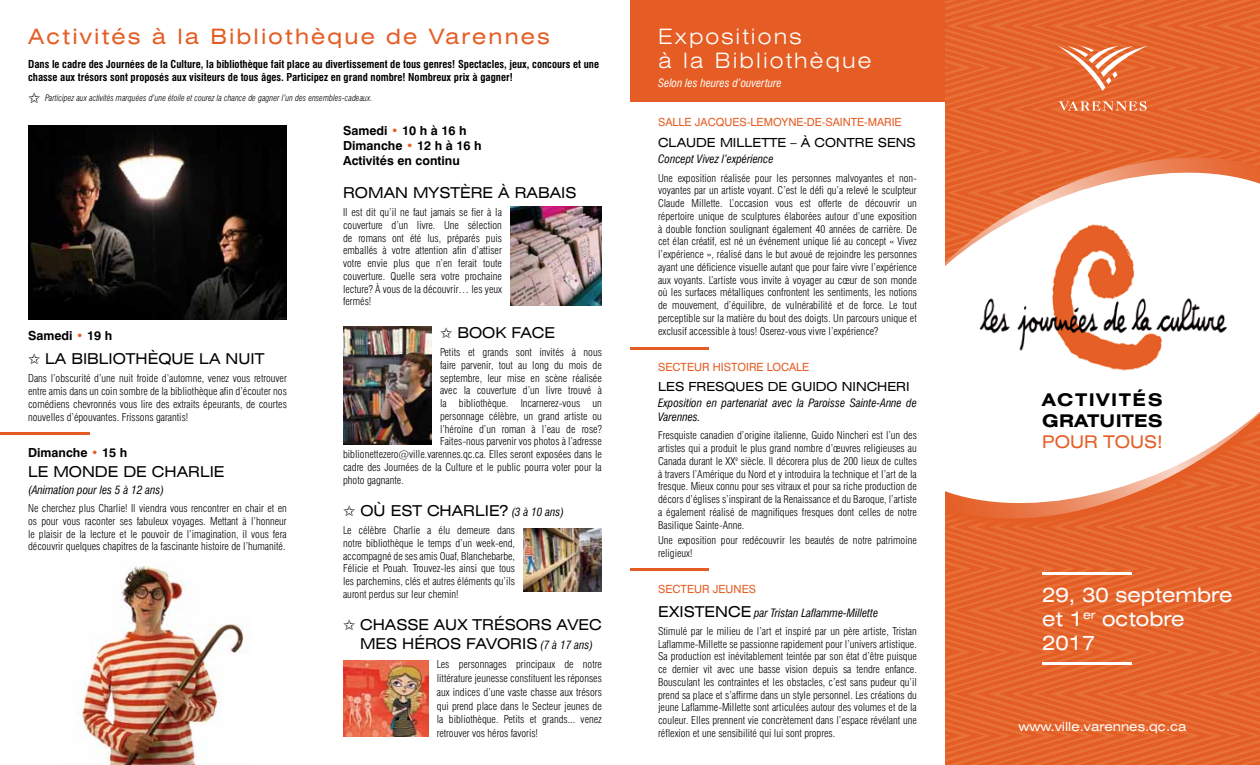
<style>
.page{position:relative;width:1260px;height:765px;background:#fff}
.page>*{position:absolute;margin:0;border:0;box-sizing:border-box;transform-origin:0 0}
.t1{font:expanded 21.25px "Swiss 721 BT";letter-spacing:.1em;color:#e55d24}
.t2{font:300 expanded 21.25px/23.8px "Swiss 721 BT";letter-spacing:.1em;color:#fff}
.t3{font:expanded 20px/24px "Swiss 721 BT";color:#fff}
.t4{font:700 expanded 17.5px/21px "Swiss 721 BT";letter-spacing:.055em;color:#000}
.t5{font:expanded 17.5px "Swiss 721 BT";color:#e55d24}
.t6{font:expanded 15px "Swiss 721 BT";color:#000}
.t7{font:700 12.5px/15px "Swiss 721 BT";color:#000}
.t8{font:expanded 12.5px "Swiss 721 BT";color:#000}
.t9{font:expanded 12.5px "Swiss 721 BT";color:#fff}
.t10{font:italic condensed 11.25px/13.5px "Swiss 721 BT";color:#000}
.t11{font:11.25px "Swiss 721 BT";color:#e55d24}
.t12{font:italic condensed 11.25px "Swiss 721 BT";color:#fff}
.t13{font:300 condensed 10.62px/12.8px "Swiss 721 BT";color:#000;text-align:justify}
.t14{font:700 condensed 10.62px/12.8px "Swiss 721 BT";color:#000}
.t15{font:italic 300 condensed 8.75px "Swiss 721 BT";color:#000}
.s1{color:#e55d24}
.s2{font-style:italic;font-stretch:condensed;font-size:11.25px}
.s3{font-style:normal;font-stretch:expanded;font-size:15px}
.s4{font-style:normal;font-stretch:normal;color:#e55d24}
</style>
<div class="page">
<svg style="left:945px;top:0;width:315px;height:765px;background:#e5662e"></svg>
<svg style="left:945px;top:525px;width:315px;height:15px;background:#e5652c"></svg>
<svg style="left:945px;top:150px;width:315px;height:375px"></svg>
<img style="left:972px;top:215px;width:261px;height:176px">
<hr style="left:1042px;top:572px;width:90px;height:3px;background:#fff">
<hr style="left:1042px;top:662px;width:90px;height:2px;background:#fff">
<hr style="left:0;top:432px;width:90px;height:3px;background:#e55d24">
<div style="left:630px;top:0;width:315px;height:101px;background:#e55d24"></div>
<hr style="left:630px;top:347px;width:79px;height:3px;background:#e55d24">
<hr style="left:630px;top:568px;width:79px;height:3px;background:#e55d24">
<img style="left:343px;top:660px;width:85px;height:77px">
<img style="left:28px;top:125px;width:259px;height:194px">
<img style="left:510px;top:207px;width:92px;height:98px">
<img style="left:343px;top:326px;width:89px;height:119px">
<img style="left:524px;top:528px;width:78px;height:64px">
<img style="left:78px;top:566px;width:172px;height:199px">
<h1 class="t1" style="left:28px;top:24px;width:523px">Activités à la Bibliothèque de Varennes</h1>
<p class="t14" style="left:28px;top:58px;width:573px">Dans le cadre des Journées de la Culture, la bibliothèque fait place au divertissement de tous genres! Spectacles, jeux, concours et une chasse aux trésors sont proposés aux visiteurs de tous âges. Participez en grand nombre! Nombreux prix à gagner!</p>
<p class="t15" style="left:45px;top:93px;width:329px">Participez aux activités marquées d’une étoile et courez la chance de gagner l’un des ensembles-cadeaux.</p>
<p class="t7" style="left:28px;top:328px;width:86px">Samedi <span class="s1">•</span> 19 h</p>
<h3 class="t6" style="left:45px;top:350px;width:221px">LA BIBLIOTHÈQU E LA NU IT</h3>
<p class="t13" style="left:28px;top:372px;width:260px">Dans l’obscurité d’une nuit froide d’automne, venez vous retrouver entre amis dans un coin sombre de la bibliothèque afin d’écouter nos comédiens chevronnés vous lire des extraits épeurants, de courtes nouvelles d’épouvantes. Frissons garantis!</p>
<p class="t7" style="left:28px;top:445px;width:101px">Dimanche <span class="s1">•</span> 15 h</p>
<h3 class="t6" style="left:28px;top:463px;width:198px">LE MONDE DE CHARLIE</h3>
<p class="t10" style="left:28px;top:483px;width:137px">(Animation pour les 5 à 12 ans)</p>
<p class="t13" style="left:28px;top:502px;width:260px">Ne cherchez plus Charlie! Il viendra vous rencontrer en chair et en os pour vous raconter ses fabuleux voyages. Mettant à l’honneur le plaisir de la lecture et le pouvoir de l’imagination, il vous fera découvrir quelques chapitres de la fascinante histoire de l’humanité.</p>
<p class="t7" style="left:343px;top:123px;width:140px">Samedi <span class="s1">•</span> 10 h à 16 h<br>Dimanche <span class="s1">•</span> 12 h à 16 h<br>Activités en continu</p>
<h3 class="t6" style="left:343px;top:183px;width:233px">RO MAN MYSTÈRE À RABAIS</h3>
<p class="t13" style="left:343px;top:206px;width:160px">Il est dit qu’il ne faut jamais se fier à la couverture d’un livre. Une sélection de romans ont été lus, préparés puis emballés à votre attention afin d’attiser votre envie plus que n’en ferait toute couverture. Quelle sera votre prochaine lecture? À vous de la découvrir… les yeux fermés!</p>
<h3 class="t6" style="left:457px;top:323px;width:99px">BOO K FACE</h3>
<p class="t13" style="left:440px;top:346px;width:163px">Petits et grands sont invités à nous</p>
<p class="t13" style="left:440px;top:359px;width:163px">faire parvenir, tout au long du mois de</p>
<p class="t13" style="left:440px;top:371px;width:163px">septembre, leur mise en scène réalisée</p>
<p class="t13" style="left:440px;top:384px;width:163px">avec la couverture d’un livre trouvé à</p>
<p class="t13" style="left:440px;top:397px;width:163px">la bibliothèque. Incarnerez-vous un</p>
<p class="t13" style="left:440px;top:410px;width:163px">personnage célèbre, un grand artiste ou</p>
<p class="t13" style="left:440px;top:422px;width:163px">l’héroïne d’un roman à l’eau de rose?</p>
<p class="t13" style="left:440px;top:435px;width:163px">Faites-nous parvenir vos photos à l’adresse</p>
<p class="t13" style="left:343px;top:448px;width:260px">biblionettezero@ville.varennes.qc.ca. Elles seront exposées dans le</p>
<p class="t13" style="left:343px;top:461px;width:260px">cadre des Journées de la Culture et le public pourra voter pour la</p>
<p class="t13" style="left:343px;top:473px;width:62px">photo gagnante.</p>
<h3 class="t6" style="left:360px;top:501px;width:205px">OÙ EST CHARLIE? <span class="s2">(3 à 10 ans)</span></h3>
<p class="t13" style="left:343px;top:524px;width:174px">Le célèbre Charlie a élu demeure dans notre bibliothèque le temps d’un week-end, accompagné de ses amis Ouaf, Blanchebarbe, Félicie et Pouah. Trouvez-les ainsi que tous les parchemins, clés et autres éléments qu’ils auront perdus sur leur chemin!</p>
<h3 class="t6" style="left:360px;top:616px;width:158px">CHASS E AUX TR ÉSORS</h3>
<h3 class="t6" style="left:557px;top:616px;width:47px">AVEC</h3>
<h3 class="t6" style="left:360px;top:635px;width:78px">MES HÉROS</h3>
<p class="t10" style="left:466px;top:638px;width:128px"><span class="s3">FAVOR IS</span> (7 à 17 ans)</p>
<p class="t13" style="left:437px;top:658px;width:167px;line-height:13.6px">Les personnages principaux de notre littérature jeunesse constituent les réponses aux indices d’une vaste chasse aux trésors qui prend place dans le Secteur jeunes de la bibliothèque. Petits et grands... venez retrouver vos héros favoris!</p>
<h1 class="t2" style="left:658px;top:25px;width:215px">Expositions<br>à la Bibliothèque</h1>
<p class="t12" style="left:658px;top:76px;width:125px">Selon les heures d’ouverture</p>
<p class="t11" style="left:658px;top:115px;width:245px">SALLE JACQUES-LEMOYNE-DE-SAINTE-MARIE</p>
<p class="t8" style="left:658px;top:135px;width:258px">CLAU DE MILLETTE – À CONTRE SENS</p>
<p class="t10" style="left:658px;top:152px;width:117px">Concept Vivez l’expérience</p>
<p class="t13" style="left:658px;top:171px;width:260px">Une exposition réalisée pour les personnes malvoyantes et non&shy;voyantes par un artiste voyant. C’est le défi qu’a relevé le sculpteur Claude Millette. L’occasion vous est offerte de découvrir un répertoire unique de sculptures élaborées autour d’une exposition à double fonction soulignant également 40 années de carrière. De cet élan créatif, est né un événement unique lié au concept « Vivez l’expérience », réalisé dans le but avoué de rejoindre les personnes ayant une déficience visuelle autant que pour faire vivre l’expérience aux voyants. L’artiste vous invite à voyager au cœur de son monde où les surfaces métalliques confrontent les sentiments, les notions de mouvement, d’équilibre, de vulnérabilité et de force. Le tout perceptible sur la matière du bout des doigts. Un parcours unique et exclusif accessible à tous! Oserez-vous vivre l’expérience?</p>
<p class="t11" style="left:658px;top:360px;width:153px">SECTEUR HISTOIRE LOCALE</p>
<p class="t8" style="left:658px;top:379px;width:253px">LES FRESQU ES DE GU IDO NINCHERI</p>
<p class="t10" style="left:658px;top:397px;width:260px">Exposition en partenariat avec la Paroisse Sainte-Anne de<br>Varennes.</p>
<p class="t13" style="left:658px;top:429px;width:260px">Fresquiste canadien d’origine italienne, Guido Nincheri est l’un des artistes qui a produit le plus grand nombre d’œuvres religieuses au Canada durant le XX<sup>e</sup> siècle. Il décorera plus de 200 lieux de cultes à travers l’Amérique du Nord et y introduira la technique et l’art de la fresque. Mieux connu pour ses vitraux et pour sa riche production de décors d’églises s’inspirant de la Renaissance et du Baroque, l’artiste a également réalisé de magnifiques fresques dont celles de notre Basilique Sainte-Anne.</p>
<p class="t13" style="left:658px;top:534px;width:260px">Une exposition pour redécouvrir les beautés de notre patrimoine religieux!</p>
<p class="t10" style="left:658px;top:577px;width:222px;line-height:23.6px"><span class="s4">SECTEUR JEUNES<br></span><span class="s3">EXIST ENCE</span> par Tristan Laflamme-Millette</p>
<p class="t13" style="left:658px;top:625px;width:260px">Stimulé par le milieu de l’art et inspiré par un père artiste, Tristan Laflamme-Millette se passionne rapidement pour l’univers artistique.<br>Sa production est inévitablement teintée par son état d’être puisque ce dernier vit avec une basse vision depuis sa tendre enfance.<br>Bousculant les contraintes et les obstacles, c’est sans pudeur qu’il prend sa place et s’affirme dans un style personnel. Les créations du jeune Laflamme-Millette sont articulées autour des volumes et de la couleur. Elles prennent vie concrètement dans l’espace révélant une réflexion et une sensibilité qui lui sont propres.</p>
<h3 class="t4" style="left:1042px;top:390px;width:122px">ACTIVITÉS<br>GRATUITES</h3>
<h3 class="t5" style="left:1042px;top:432px;width:122px">pour tous!</h3>
<h2 class="t3" style="left:1042px;top:583px;width:192px">29, 30 septembre et 1<sup>er</sup> octobre<br>2017</h2>
<p class="t9" style="left:1018px;top:719px;width:170px">www.ville.varennes.qc.ca</p>
</div>
